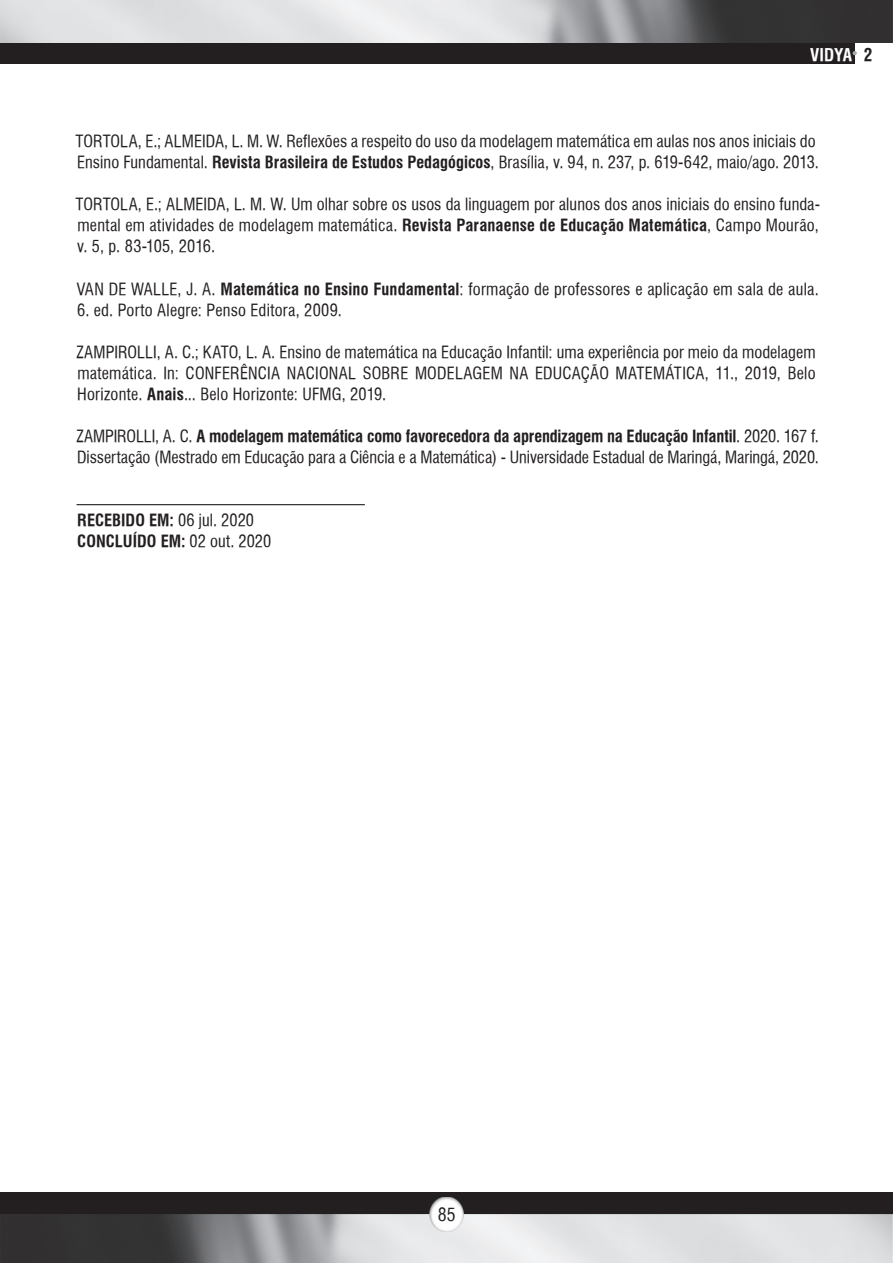
<style>
.page{position:relative;width:893px;height:1263px;background:#fff}
.page>*{position:absolute;margin:0;border:0;box-sizing:border-box;transform-origin:0 0}
.t1{font:18px "Halvett Condensed";color:#231f20}
.t2{font:700 condensed 17.25px "Halvett";color:#fff}
.t3{font:16.5px/21px "Halvett Condensed";letter-spacing:.01em;color:#231f20;text-align:justify}
.t4{font:700 condensed 16.5px/21px "Halvett";letter-spacing:-.005em;color:#231f20}
.s1{color:#231f20}
.s2{font-family:"Halvett";font-weight:700;font-stretch:condensed}
.s3{font-family:"Halvett Condensed";font-weight:400;font-stretch:normal}
</style>
<div class="page">
<div style="left:0;top:0;width:855px;height:64px;background:#231f20"></div>
<img style="left:0;top:0;width:893px;height:43px">
<svg style="left:853px;top:51px;width:4px;height:4px"></svg>
<div style="left:0;top:1193px;width:893px;height:70px;background:#231f20"></div>
<img style="left:0;top:1214px;width:893px;height:49px">
<img style="left:429px;top:1197px;width:34px;height:34px">
<hr style="left:77px;top:504px;width:288px;height:1px;background:#231f20">
<p class="t2" style="left:810px;top:45px;width:64px">VIDYA <span class="s1">2</span></p>
<p class="t3" style="left:75px;top:131px;width:745px">TORTOLA, E.; ALMEIDA, L. M. W. Reflexões a respeito do uso da modelagem matemática em aulas nos anos iniciais do<br>Ensino Fundamental. <span class="s2">Revista Brasileira de Estudos Pedagógicos</span>, Brasília, v. 94, n. 237, p. 619-642, maio/ago. 2013.</p>
<p class="t3" style="left:75px;top:194px;width:746px">TORTOLA, E.; ALMEIDA, L. M. W. Um olhar sobre os usos da linguagem por alunos dos anos iniciais do ensino funda&shy;mental em atividades de modelagem matemática. <span class="s2">Revista Paranaense de Educação Matemática</span>, Campo Mourão, v. 5, p. 83-105, 2016.</p>
<p class="t3" style="left:77px;top:278px;width:744px">VAN DE WALLE, J. A. <span class="s2">Matemática no Ensino Fundamental</span>: formação de professores e aplicação em sala de aula.</p>
<p class="t3" style="left:77px;top:299px;width:266px">6. ed. Porto Alegre: Penso Editora, 2009.</p>
<p class="t3" style="left:76px;top:341px;width:741px">ZAMPIROLLI, A. C.; KATO, L. A. Ensino de matemática na Educação Infantil: uma experiência por meio da modelagem matemática. In: CONFERÊNCIA NACIONAL SOBRE MODELAGEM NA EDUCAÇÃO MATEMÁTICA, 11., 2019, Belo Horizonte. <span class="s2">Anais</span>... Belo Horizonte: UFMG, 2019.</p>
<p class="t4" style="left:76px;top:426px;width:744px"><span class="s3">ZAMPIROLLI, A. C.</span> A modelagem matemática como favorecedora da aprendizagem na Educação Infantil<span class="s3">. 2020. 167 f.</span></p>
<p class="t3" style="left:77px;top:447px;width:743px">Dissertação (Mestrado em Educação para a Ciência e a Matemática) - Universidade Estadual de Maringá, Maringá, 2020.</p>
<p class="t4" style="left:77px;top:510px;width:196px">RECEBIDO EM: <span class="s3">06 jul. 2020<br></span>CONCLUÍDO EM: <span class="s3">02 out. 2020</span></p>
<p class="t1" style="left:438px;top:1204px;width:19px">85</p>
</div>
